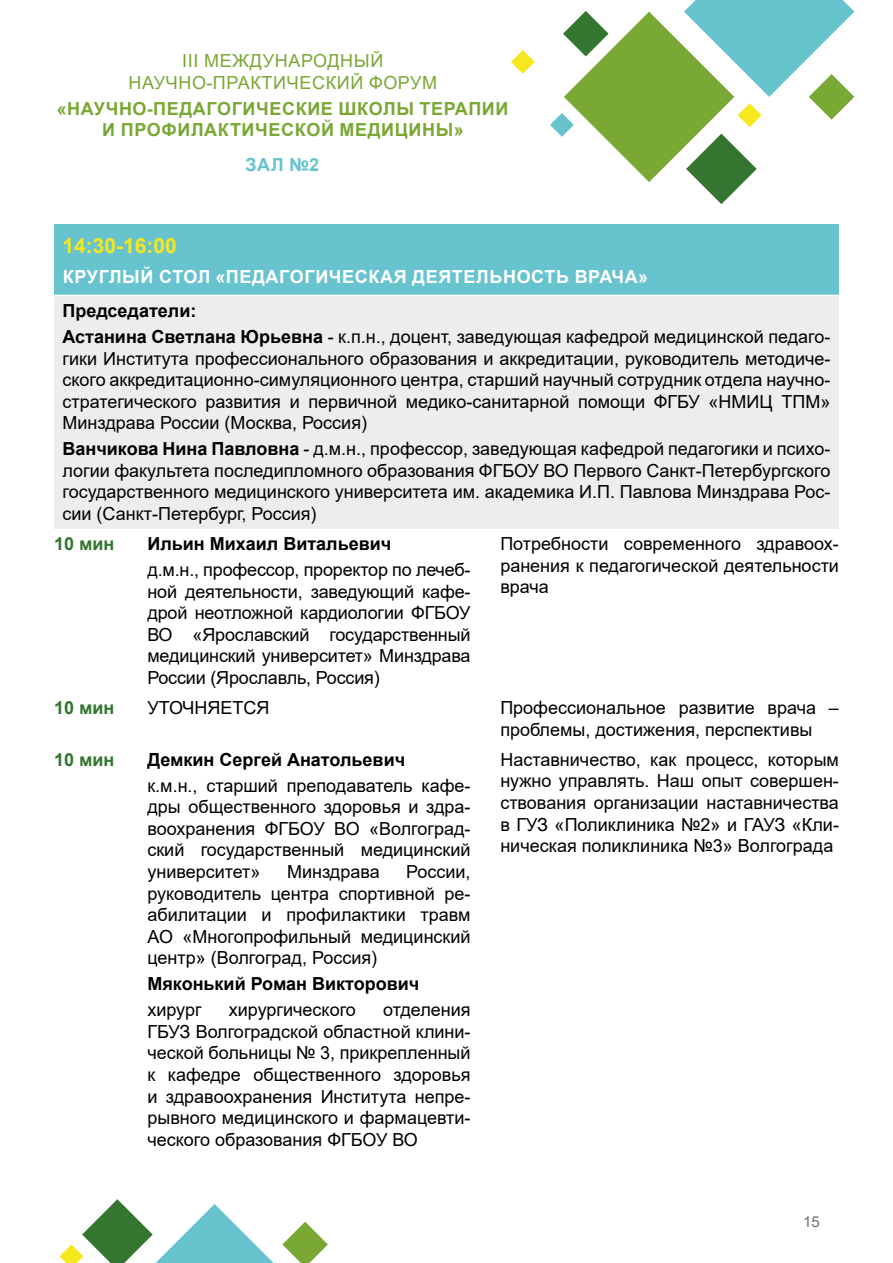
<style>
.page{position:relative;width:893px;height:1263px;background:#fff}
.page>*{position:absolute;margin:0;border:0;box-sizing:border-box;transform-origin:0 0}
.t1{font:700 21px "Arial";color:#f4e71f}
.t2{font:18px/21.6px "Arial";color:#000;text-align:justify}
.t3{font:700 18px "Arial";color:#000}
.t4{font:700 18px/21.6px "Arial";letter-spacing:.035em;color:#79a835;text-align:center}
.t5{font:700 18px "Arial";letter-spacing:.035em;color:#fff}
.t6{font:18px/21.6px "Arial";letter-spacing:.035em;color:#79a835;text-align:center}
.t7{font:700 18px "Arial";color:#347530}
.t8{font:700 18px "Arial";color:#67c4cf}
.t9{font:15px "Arial";color:#706f6f}
.s1{font-weight:700}
</style>
<div class="page">
<svg style="left:511px;top:50px;width:24px;height:24px"></svg>
<svg style="left:550px;top:0;width:304px;height:204px"></svg>
<svg style="left:60px;top:1199px;width:268px;height:64px"></svg>
<div style="left:54px;top:225px;width:785px;height:70px;background:#67c4cf"></div>
<div style="left:54px;top:295px;width:785px;height:233px;background:#ededed"></div>
<hr style="left:54px;top:295px;width:85px;height:1px;background:#fff">
<hr style="left:139px;top:295px;width:361px;height:1px;background:#fff">
<hr style="left:500px;top:295px;width:339px;height:1px;background:#fff">
<p class="t6" style="left:128px;top:50px;width:310px">III МЕЖДУНАРОДНЫЙ<br>НАУЧНО-ПРАКТИЧЕСКИЙ ФОРУМ</p>
<p class="t4" style="left:57px;top:98px;width:453px">«НАУЧНО-ПЕДАГОГИЧЕСКИЕ ШКОЛЫ ТЕРАПИИ<br>И ПРОФИЛАКТИЧЕСКОЙ МЕДИЦИНЫ»</p>
<p class="t8" style="left:245px;top:152px;width:75px">ЗАЛ №2</p>
<p class="t1" style="left:63px;top:230px;width:116px">14:30-16:00</p>
<p class="t5" style="left:63px;top:264px;width:587px">КРУГЛЫЙ СТОЛ «ПЕДАГОГИЧЕСКАЯ ДЕЯТЕЛЬНОСТЬ ВРАЧА»</p>
<p class="t2" style="left:62px;top:298px;width:769px;line-height:25.8px"><span class="s1">Председатели:<br>Астанина Светлана Юрьевна</span> - к.п.н., доцент, заведующая кафедрой медицинской педаго-</p>
<p class="t2" style="left:62px;top:347px;width:769px">гики Института профессионального образования и аккредитации, руководитель методиче&shy;ского аккредитационно-симуляционного центра, старший научный сотрудник отдела научно&shy;стратегического развития и первичной медико-санитарной помощи ФГБУ «НМИЦ ТПМ» Минздрава России (Москва, Россия)</p>
<p class="t2" style="left:62px;top:438px;width:769px"><span class="s1">Ванчикова Нина Павловна</span> - д.м.н., профессор, заведующая кафедрой педагогики и психо&shy;логии факультета последипломного образования ФГБОУ ВО Первого Санкт-Петербургского государственного медицинского университета им. академика И.П. Павлова Минздрава Рос&shy;сии (Санкт-Петербург, Россия)</p>
<p class="t7" style="left:54px;top:531px;width:62px">10 мин</p>
<p class="t3" style="left:147px;top:531px;width:245px">Ильин Михаил Витальевич</p>
<p class="t2" style="left:147px;top:559px;width:325px">д.м.н., профессор, проректор по лечеб&shy;ной деятельности, заведующий кафе&shy;дрой неотложной кардиологии ФГБОУ ВО «Ярославский государственный медицинский университет» Минздрава России (Ярославль, Россия)</p>
<p class="t2" style="left:500px;top:533px;width:340px">Потребности современного здравоох&shy;ранения к педагогической деятельности врача</p>
<p class="t7" style="left:54px;top:695px;width:62px">10 мин</p>
<p class="t2" style="left:147px;top:697px;width:124px">УТОЧНЯЕТСЯ</p>
<p class="t2" style="left:500px;top:697px;width:340px">Профессиональное развитие врача – проблемы, достижения, перспективы</p>
<p class="t7" style="left:54px;top:747px;width:62px">10 мин</p>
<p class="t3" style="left:147px;top:747px;width:259px">Демкин Сергей Анатольевич</p>
<p class="t2" style="left:147px;top:774px;width:325px">к.м.н., старший преподаватель кафе&shy;дры общественного здоровья и здра&shy;воохранения ФГБОУ ВО «Волгоград&shy;ский государственный медицинский университет»</p>
<p class="t2" style="left:500px;top:748px;width:340px">Наставничество, как процесс, которым нужно управлять. Наш опыт совершен&shy;ствования организации наставничества в ГУЗ «Поликлиника №2» и ГАУЗ «Кли&shy;ническая поликлиника №3» Волгограда</p>
<p class="t2" style="left:147px;top:861px;width:325px;text-indent:259px">России, руководитель центра спортивной ре&shy;абилитации и профилактики травм АО «Многопрофильный медицинский центр» (Волгоград, Россия)</p>
<p class="t3" style="left:147px;top:971px;width:273px">Мяконький Роман Викторович</p>
<p class="t2" style="left:147px;top:999px;width:56px">хирург</p>
<p class="t2" style="left:229px;top:999px;width:128px">хирургического</p>
<p class="t2" style="left:287px;top:861px;width:94px">Минздрава</p>
<p class="t2" style="left:147px;top:999px;width:325px;text-indent:236px">отделения ГБУЗ Волгоградской областной клини&shy;ческой больницы № 3, прикрепленный к кафедре общественного здоровья и здравоохранения Института непре&shy;рывного медицинского и фармацевти&shy;ческого образования ФГБОУ ВО</p>
<p class="t9" style="left:803px;top:1211px;width:18px">15</p>
</div>
